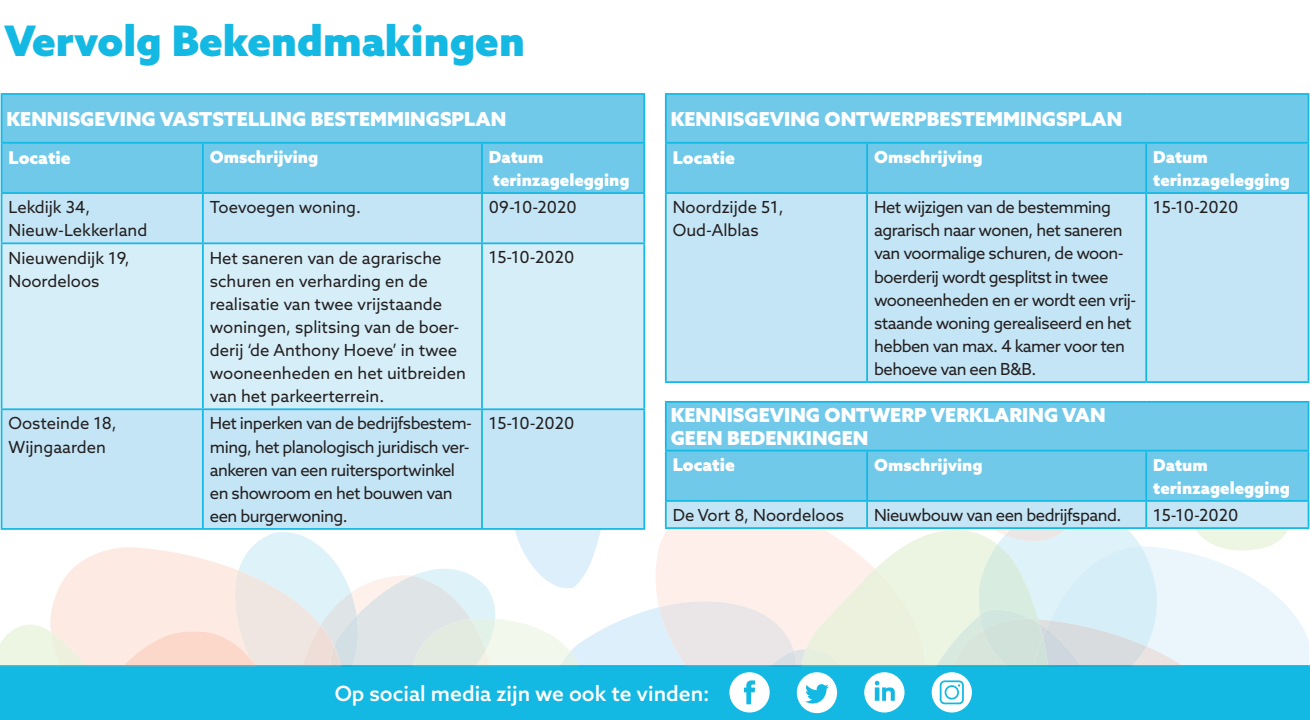
<style>
.page{position:relative;width:1310px;height:720px;background:#fff}
.page>*{position:absolute;margin:0;border:0;box-sizing:border-box;transform-origin:0 0}
.t1{font:900 42px "Azo Sans";color:#13b8e3}
.t2{font:500 21px "Azo Sans";color:#fff}
.t3{font:900 19.25px/23.1px "Azo Sans";color:#fff}
.t4{font:900 17.5px "Azo Sans";color:#fff}
.t5{font:16.62px/23.1px "Azo Sans";letter-spacing:-.03em;color:#231f20}
.t6{font:16.62px/23.1px "Azo Sans";color:#231f20}
.t7{font:900 16.62px/23.1px "Azo Sans";color:#fff}
</style>
<div class="page">
<div style="left:0;top:665px;width:1309px;height:54px;background:#13b8e3"></div>
<svg style="left:729px;top:672px;width:40px;height:40px"></svg>
<svg style="left:797px;top:672px;width:40px;height:40px"></svg>
<svg style="left:864px;top:672px;width:40px;height:40px"></svg>
<svg style="left:931px;top:672px;width:41px;height:40px"></svg>
<div style="left:946px;top:686px;width:11px;height:11px;background:#fff;border-radius:50%"></div>
<div style="left:2px;top:95px;width:641px;height:97px;background:#71c9ea"></div>
<div style="left:2px;top:194px;width:641px;height:226px;background:#c4e5f5"></div>
<div style="left:2px;top:244px;width:641px;height:164px;background:#d6eef8"></div>
<hr style="left:1px;top:93px;width:202px;height:2px;background:#13b8e3">
<hr style="left:1px;top:95px;width:1px;height:47px;background:#13b8e3">
<hr style="left:203px;top:93px;width:279px;height:2px;background:#13b8e3">
<hr style="left:482px;top:93px;width:163px;height:2px;background:#13b8e3">
<hr style="left:643px;top:95px;width:2px;height:47px;background:#13b8e3">
<hr style="left:1px;top:142px;width:202px;height:1px;background:#13b8e3">
<hr style="left:1px;top:143px;width:1px;height:49px;background:#13b8e3">
<hr style="left:203px;top:142px;width:279px;height:1px;background:#13b8e3">
<hr style="left:202px;top:143px;width:2px;height:49px;background:#13b8e3">
<hr style="left:482px;top:142px;width:163px;height:1px;background:#13b8e3">
<hr style="left:481px;top:143px;width:2px;height:49px;background:#13b8e3">
<hr style="left:643px;top:143px;width:2px;height:49px;background:#13b8e3">
<hr style="left:1px;top:192px;width:202px;height:2px;background:#13b8e3">
<hr style="left:1px;top:194px;width:1px;height:48px;background:#13b8e3">
<hr style="left:203px;top:192px;width:279px;height:2px;background:#13b8e3">
<hr style="left:202px;top:194px;width:2px;height:48px;background:#13b8e3">
<hr style="left:482px;top:192px;width:163px;height:2px;background:#13b8e3">
<hr style="left:481px;top:194px;width:2px;height:48px;background:#13b8e3">
<hr style="left:643px;top:194px;width:2px;height:48px;background:#13b8e3">
<hr style="left:1px;top:242px;width:202px;height:2px;background:#13b8e3">
<hr style="left:1px;top:244px;width:1px;height:164px;background:#13b8e3">
<hr style="left:203px;top:242px;width:279px;height:2px;background:#13b8e3">
<hr style="left:202px;top:244px;width:2px;height:164px;background:#13b8e3">
<hr style="left:482px;top:242px;width:163px;height:2px;background:#13b8e3">
<hr style="left:481px;top:244px;width:2px;height:164px;background:#13b8e3">
<hr style="left:643px;top:244px;width:2px;height:164px;background:#13b8e3">
<hr style="left:1px;top:408px;width:202px;height:2px;background:#13b8e3">
<hr style="left:1px;top:410px;width:1px;height:118px;background:#13b8e3">
<hr style="left:203px;top:408px;width:279px;height:2px;background:#13b8e3">
<hr style="left:202px;top:410px;width:2px;height:118px;background:#13b8e3">
<hr style="left:482px;top:408px;width:163px;height:2px;background:#13b8e3">
<hr style="left:481px;top:410px;width:2px;height:118px;background:#13b8e3">
<hr style="left:643px;top:410px;width:2px;height:118px;background:#13b8e3">
<div style="left:666px;top:95px;width:641px;height:97px;background:#71c9ea"></div>
<div style="left:666px;top:194px;width:641px;height:187px;background:#c4e5f5"></div>
<hr style="left:665px;top:93px;width:202px;height:2px;background:#13b8e3">
<hr style="left:665px;top:95px;width:1px;height:47px;background:#13b8e3">
<hr style="left:867px;top:93px;width:279px;height:2px;background:#13b8e3">
<hr style="left:1146px;top:93px;width:163px;height:2px;background:#13b8e3">
<hr style="left:1307px;top:95px;width:2px;height:47px;background:#13b8e3">
<hr style="left:665px;top:142px;width:202px;height:1px;background:#13b8e3">
<hr style="left:665px;top:143px;width:1px;height:49px;background:#13b8e3">
<hr style="left:867px;top:142px;width:279px;height:1px;background:#13b8e3">
<hr style="left:866px;top:143px;width:2px;height:49px;background:#13b8e3">
<hr style="left:1146px;top:142px;width:163px;height:1px;background:#13b8e3">
<hr style="left:1145px;top:143px;width:2px;height:49px;background:#13b8e3">
<hr style="left:1307px;top:143px;width:2px;height:49px;background:#13b8e3">
<hr style="left:665px;top:192px;width:202px;height:2px;background:#13b8e3">
<hr style="left:665px;top:194px;width:1px;height:187px;background:#13b8e3">
<hr style="left:867px;top:192px;width:279px;height:2px;background:#13b8e3">
<hr style="left:866px;top:194px;width:2px;height:187px;background:#13b8e3">
<hr style="left:1146px;top:192px;width:163px;height:2px;background:#13b8e3">
<hr style="left:1145px;top:194px;width:2px;height:187px;background:#13b8e3">
<hr style="left:1307px;top:194px;width:2px;height:187px;background:#13b8e3">
<hr style="left:665px;top:381px;width:202px;height:2px;background:#13b8e3">
<hr style="left:867px;top:381px;width:279px;height:2px;background:#13b8e3">
<hr style="left:1146px;top:381px;width:163px;height:2px;background:#13b8e3">
<div style="left:666px;top:402px;width:641px;height:18px;background:#71c9ea"></div>
<hr style="left:665px;top:401px;width:202px;height:1px;background:#13b8e3">
<hr style="left:665px;top:402px;width:1px;height:47px;background:#13b8e3">
<hr style="left:867px;top:401px;width:279px;height:1px;background:#13b8e3">
<hr style="left:1146px;top:401px;width:163px;height:1px;background:#13b8e3">
<hr style="left:1307px;top:402px;width:2px;height:47px;background:#13b8e3">
<svg style="left:0;top:420px;width:1309px;height:246px;background:#cce6ef"></svg>
<hr style="left:867px;top:500px;width:279px;height:1px;background:#13b8e3">
<hr style="left:866px;top:501px;width:2px;height:26px;background:#13b8e3">
<hr style="left:1146px;top:500px;width:163px;height:1px;background:#13b8e3">
<hr style="left:1145px;top:501px;width:2px;height:26px;background:#13b8e3">
<hr style="left:1307px;top:501px;width:2px;height:26px;background:#13b8e3">
<hr style="left:665px;top:527px;width:202px;height:1px;background:#13b8e3">
<hr style="left:867px;top:527px;width:279px;height:1px;background:#13b8e3">
<hr style="left:1146px;top:527px;width:163px;height:1px;background:#13b8e3">
<h1 class="t1" style="left:4px;top:12px;width:522px">Vervolg Bekendmakingen</h1>
<p class="t3" style="left:6px;top:107px;width:501px">KENNISGEVING VASTSTELLING BESTEMMINGSPLAN</p>
<p class="t4" style="left:9px;top:145px;width:64px">Locatie</p>
<p class="t7" style="left:210px;top:145px;width:110px">Omschrijving</p>
<p class="t7" style="left:489px;top:145px;width:142px">Datum terinzagelegging</p>
<p class="t6" style="left:9px;top:195px;width:140px">Lekdijk 34,<br>Nieuw-Lekkerland</p>
<p class="t6" style="left:210px;top:195px;width:153px">Toevoegen woning.</p>
<p class="t5" style="left:489px;top:195px;width:89px">09-10-2020</p>
<p class="t6" style="left:9px;top:246px;width:123px">Nieuwendijk 19,<br>Noordeloos</p>
<p class="t6" style="left:210px;top:246px;width:257px">Het saneren van de agrarische schuren en verharding en de realisatie van twee vrijstaande woningen, splitsing van de boer&shy;derij ‘de Anthony Hoeve’ in twee wooneenheden en het uitbreiden van het parkeerterrein.</p>
<p class="t5" style="left:489px;top:246px;width:87px">15-10-2020</p>
<p class="t6" style="left:9px;top:411px;width:110px">Oosteinde 18,<br>Wijngaarden</p>
<p class="t5" style="left:210px;top:411px;width:264px">Het inperken van de bedrijfsbestem&shy;ming, het planologisch juridisch ver&shy;ankeren van een ruitersportwinkel en showroom en het bouwen van een burgerwoning.</p>
<p class="t5" style="left:489px;top:411px;width:87px">15-10-2020</p>
<p class="t3" style="left:671px;top:107px;width:453px">KENNISGEVING ONTWERPBESTEMMINGSPLAN</p>
<p class="t4" style="left:673px;top:145px;width:64px">Locatie</p>
<p class="t7" style="left:874px;top:145px;width:110px">Omschrijving</p>
<p class="t7" style="left:1153px;top:145px;width:138px">Datum terinzagelegging</p>
<p class="t6" style="left:673px;top:195px;width:112px">Noordzijde 51,<br>Oud-Alblas</p>
<p class="t5" style="left:874px;top:195px;width:264px">Het wijzigen van de bestemming agrarisch naar wonen, het saneren van voormalige schuren, de woon&shy;boerderij wordt gesplitst in twee wooneenheden en er wordt een vrij&shy;staande woning gerealiseerd en het hebben van max. 4 kamer voor ten behoeve van een B&amp;B.</p>
<p class="t5" style="left:1153px;top:195px;width:87px">15-10-2020</p>
<p class="t3" style="left:671px;top:403px;width:436px">KENNISGEVING ONTWERP VERKLARING VAN<br>GEEN BEDENKINGEN</p>
<p class="t4" style="left:673px;top:453px;width:64px">Locatie</p>
<p class="t7" style="left:874px;top:452px;width:110px">Omschrijving</p>
<p class="t7" style="left:1153px;top:452px;width:138px">Datum terinzagelegging</p>
<p class="t6" style="left:673px;top:503px;width:173px">De Vort 8, Noordeloos</p>
<p class="t5" style="left:874px;top:503px;width:249px">Nieuwbouw van een bedrijfspand.</p>
<p class="t5" style="left:1153px;top:503px;width:87px">15-10-2020</p>
<p class="t2" style="left:335px;top:679px;width:376px">Op social media zijn we ook te vinden:</p>
</div>
